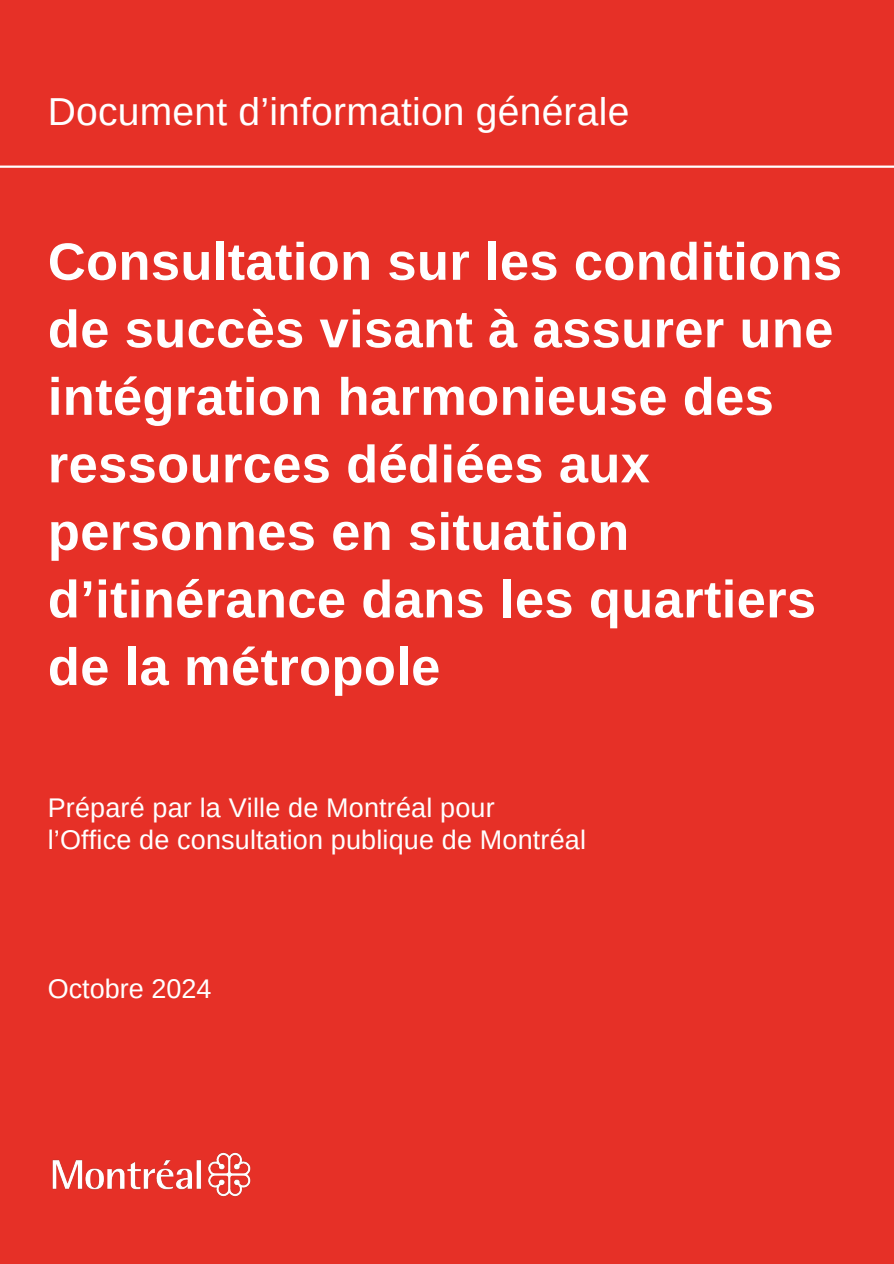
<style>
.page{position:relative;width:894px;height:1264px;background:#fff}
.page>*{position:absolute;margin:0;border:0;box-sizing:border-box;transform-origin:0 0}
.t1{font:700 52.5px/67.5px "Arimo";letter-spacing:.005em;color:#fff}
.t2{font:39px "Arimo";letter-spacing:.005em;color:#fff}
.t3{font:27px "Arimo";letter-spacing:.005em;color:#fff}
</style>
<div class="page">
<div style="left:0;top:0;width:893px;height:1263px;background:#e63027"></div>
<img style="left:52px;top:1152px;width:199px;height:45px">
<hr style="left:0;top:165px;width:893px;height:3px;background:#fff">
<h1 class="t2" style="left:48px;top:89px;width:583px">Document d’information générale</h1>
<p class="t1" style="left:48px;top:228px;width:795px">Consultation sur les conditions de succès visant à assurer une intégration harmonieuse des ressources dédiées aux personnes en situation d’itinérance dans les quartiers de la métropole</p>
<p class="t3" style="left:48px;top:792px;width:448px">Préparé par la Ville de Montréal pour</p>
<p class="t3" style="left:48px;top:824px;width:539px">l’Office de consultation publique de Montréal</p>
<p class="t3" style="left:48px;top:973px;width:165px">Octobre 2024</p>
</div>
